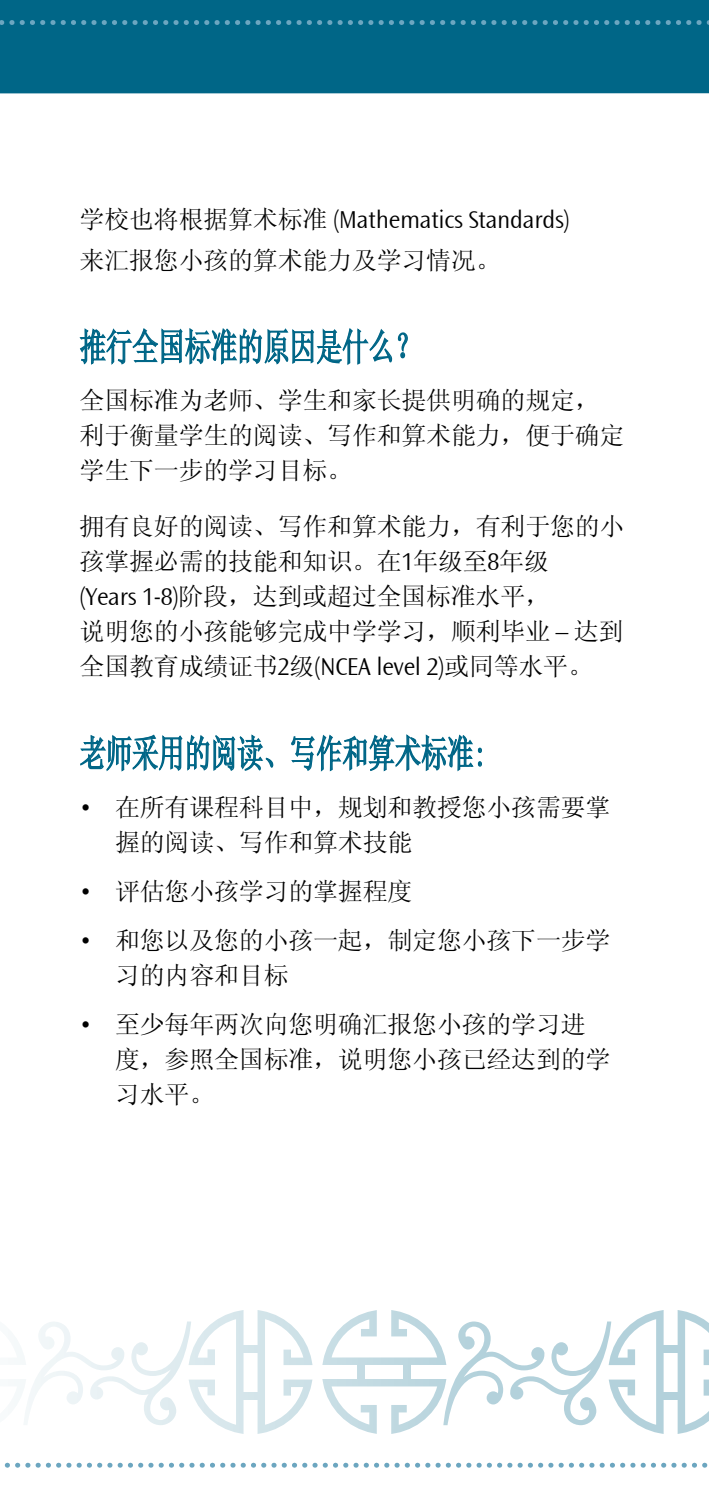
<style>
.page{position:relative;width:709px;height:1489px;background:#fff}
.page>*{position:absolute;margin:0;border:0;box-sizing:border-box;transform-origin:0 0}
.Sub_heading_1{font:37.5px "Sim Sun";color:#006687;scale:.7 1}
.Body_copy{font:25px/35px "Sim Sun";letter-spacing:-.01em;color:#000}
.Bullet{font:25px/35px "Sim Sun";letter-spacing:-.01em;color:#000}
.s1{font-family:"Ocean Sans Maori";font-weight:300}
</style>
<div class="page">
<div style="left:0;top:0;width:709px;height:93px;background:#006687"></div>
<svg style="left:79px;top:328px;width:329px;height:37px"></svg>
<svg style="left:80px;top:734px;width:194px;height:38px"></svg>
<svg style="left:291px;top:734px;width:191px;height:38px"></svg>
<svg style="left:257px;top:1310px;width:55px;height:123px"></svg>
<div style="left:240px;top:1391px;width:22px;height:8px;background:#d4e5ea"></div>
<div style="left:240px;top:1345px;width:22px;height:7px;background:#d4e5ea"></div>
<svg style="left:20px;top:1310px;width:223px;height:123px"></svg>
<svg style="left:677px;top:1310px;width:32px;height:123px"></svg>
<div style="left:660px;top:1391px;width:22px;height:8px;background:#b3d1db"></div>
<div style="left:660px;top:1345px;width:22px;height:7px;background:#b3d1db"></div>
<svg style="left:322px;top:1310px;width:341px;height:123px"></svg>
<svg style="left:4px;top:1462px;width:704px;height:5px"></svg>
<svg style="left:0;top:20px;width:709px;height:5px"></svg>
<p class="Body_copy" style="left:80px;top:198px;width:491px;line-height:41.2px">学校也将根据算术标准 <span class="s1">(Mathematics Standards)</span>来汇报您小孩的算术能力及学习情况。</p>
<p class="Sub_heading_1" style="left:80px;top:328px;width:489px">推行全国标准的原因是什么？</p>
<p class="Body_copy" style="left:80px;top:382px;width:546px">全国标准为老师、学生和家长提供明确的规定，利于衡量学生的阅读、写作和算术能力，便于确定学生下一步的学习目标。</p>
<p class="Body_copy" style="left:80px;top:509px;width:546px">拥有良好的阅读、写作和算术能力，有利于您的小孩掌握必需的技能和知识。在<span class="s1">1</span>年级至<span class="s1">8</span>年级<br><span class="s1">(Years 1-8)</span>阶段，达到或超过全国标准水平，<br>说明您的小孩能够完成中学学习，顺利毕业 <span class="s1">–</span> 达到全国教育成绩证书<span class="s1">2</span>级<span class="s1">(NCEA level 2)</span>或同等水平。</p>
<p class="Sub_heading_1" style="left:80px;top:734px;width:583px">老师采用的阅读、写作和算术标准:</p>
<p class="Bullet" style="left:115px;top:789px;width:497px;text-indent:-35px"><span class="s1">•</span> 在所有课程科目中，规划和教授您小孩需要掌握的阅读、写作和算术技能</p>
<p class="Bullet" style="left:80px;top:873px;width:334px"><span class="s1">•</span> 评估您小孩学习的掌握程度</p>
<p class="Bullet" style="left:115px;top:922px;width:497px;text-indent:-35px"><span class="s1">•</span> 和您以及您的小孩一起，制定您小孩下一步学习的内容和目标</p>
<p class="Bullet" style="left:115px;top:1006px;width:497px;text-indent:-35px"><span class="s1">•</span> 至少每年两次向您明确汇报您小孩的学习进度，参照全国标准，说明您小孩已经达到的学习水平。</p>
</div>
